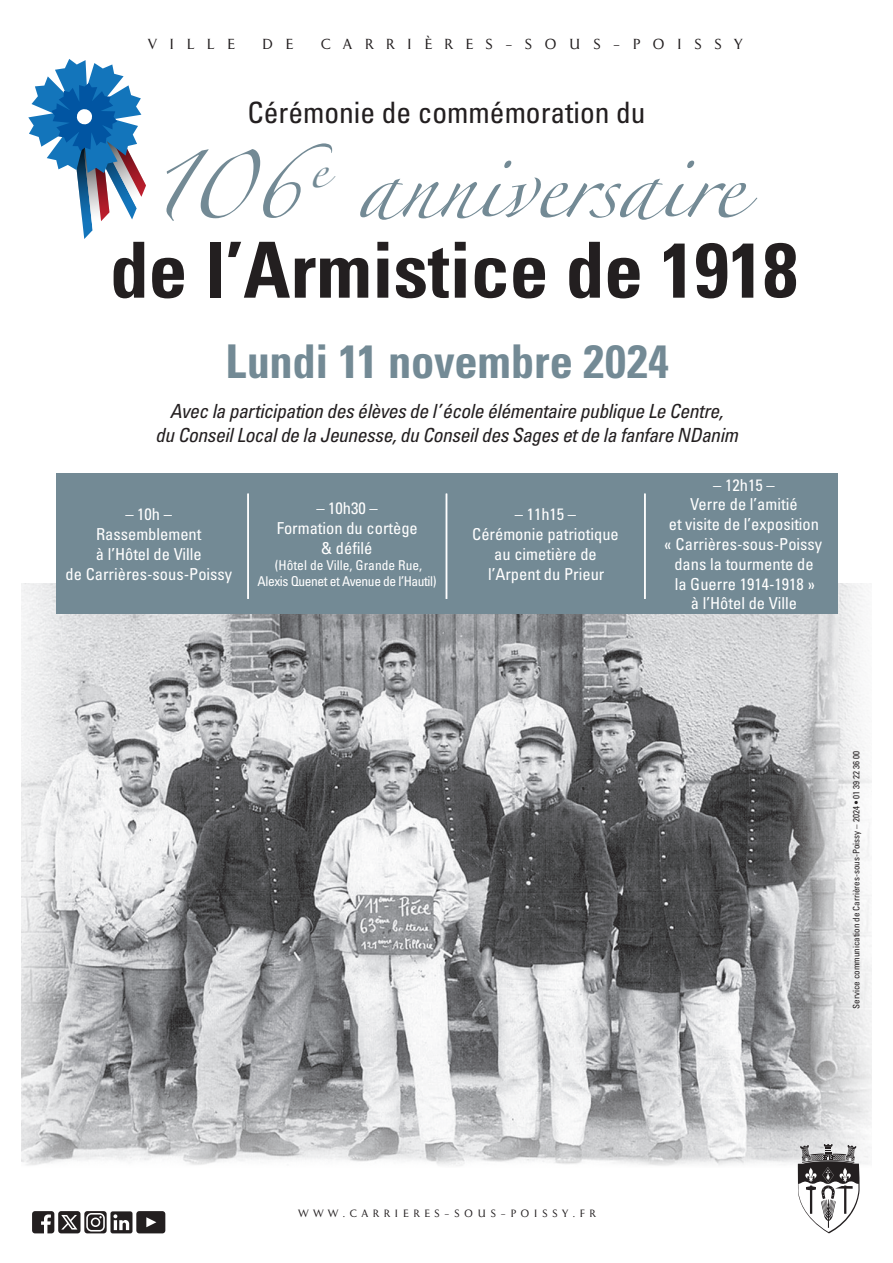
<style>
.page{position:relative;width:893px;height:1263px;background:#fff}
.page>*{position:absolute;margin:0;border:0;box-sizing:border-box;transform-origin:0 0}
.t1{font:700 condensed 77.4px "Univers LT Pro";color:#231f20}
.t2{font:60.9px "Zapfino";letter-spacing:-.02em;color:#738a95}
.t3{font:700 condensed 46.5px "Univers LT Pro";letter-spacing:-.005em;color:#738a95}
.t4{font:35.4px "Zapfino";color:#738a95}
.t5{font:condensed 29.55px "Univers LT Pro";color:#231f20}
.t6{font:italic condensed 19.5px/23.4px "Univers LT Pro";letter-spacing:-.025em;color:#231f20;text-align:center}
.t7{font:condensed 16.5px/19.8px "Univers LT Pro";color:#fff;text-align:center}
.t8{font:300 13.65px "Pompei New";letter-spacing:.89em;color:#231f20}
.t9{font:condensed 13.5px/16.2px "Univers LT Pro";letter-spacing:-.03em;color:#fff;text-align:center}
.t10{font:300 9.9px "Pompei New";letter-spacing:.44em;color:#231f20}
.t11{font:condensed 9px "Univers LT Pro";color:#231f20}
</style>
<div class="page">
<svg style="left:28px;top:59px;width:118px;height:180px"></svg>
<img style="left:21px;top:584px;width:851px;height:610px">
<svg style="left:32px;top:1211px;width:133px;height:22px"></svg>
<svg style="left:798px;top:1144px;width:61px;height:89px"></svg>
<div style="left:56px;top:473px;width:781px;height:140px;background:#738a95"></div>
<hr style="left:247px;top:494px;width:2px;height:105px;background:#fff">
<hr style="left:446px;top:494px;width:1px;height:105px;background:#fff">
<hr style="left:644px;top:494px;width:2px;height:105px;background:#fff">
<p class="t8" style="left:148px;top:35px;width:88px">VILLE</p>
<p class="t8" style="left:262px;top:35px;width:33px">D E</p>
<p class="t8" style="left:320px;top:35px;width:424px">CARRIÈRES-SOUS-POISSY</p>
<h3 class="t5" style="left:247px;top:94px;width:400px">Cérémonie de commémoration du</h3>
<h2 class="t2" style="left:150px;top:160px;width:154px">106</h2>
<h3 class="t4" style="left:309px;top:154px;width:20px">e</h3>
<h2 class="t2" style="left:356px;top:160px;width:388px">anniversaire</h2>
<h1 class="t1" style="left:110px;top:223px;width:689px">de l’Armistice de 1918</h1>
<h3 class="t3" style="left:225px;top:332px;width:445px">Lundi 11 novembre 2024</h3>
<p class="t6" style="left:155px;top:399px;width:584px">Avec la participation des élèves de l’école élémentaire publique Le Centre,<br>du Conseil Local de la Jeunesse, du Conseil des Sages et de la fanfare NDanim</p>
<p class="t7" style="left:66px;top:504px;width:168px">– 10h –<br>Rassemblement<br>à l’Hôtel de Ville<br>de Carrières-sous-Poissy</p>
<p class="t7" style="left:277px;top:498px;width:143px">– 10h30 –<br>Formation du cortège &amp; défilé</p>
<p class="t9" style="left:258px;top:556px;width:180px">(Hôtel de Ville, Grande Rue,<br>Alexis Quenet et Avenue de l’Hautil)</p>
<p class="t7" style="left:472px;top:504px;width:148px">– 11h15 –<br>Cérémonie patriotique au cimetière de l’Arpent du Prieur</p>
<p class="t7" style="left:665px;top:474px;width:159px">– 12h15 –<br>Verre de l’amitié<br>et visite de l’exposition « Carrières-sous-Poissy dans la tourmente de<br>la Guerre 1914-1918 »<br>à l’Hôtel de Ville</p>
<p class="t11" style="left:851px;top:1009px;width:259px;rotate:-90deg">Service communication de Carrières-sous-Poissy – 2024 • 01 39 22 36 00</p>
<p class="t10" style="left:298px;top:1206px;width:299px">WWW.CARRIERES-SOUS-POISSY.FR</p>
</div>
